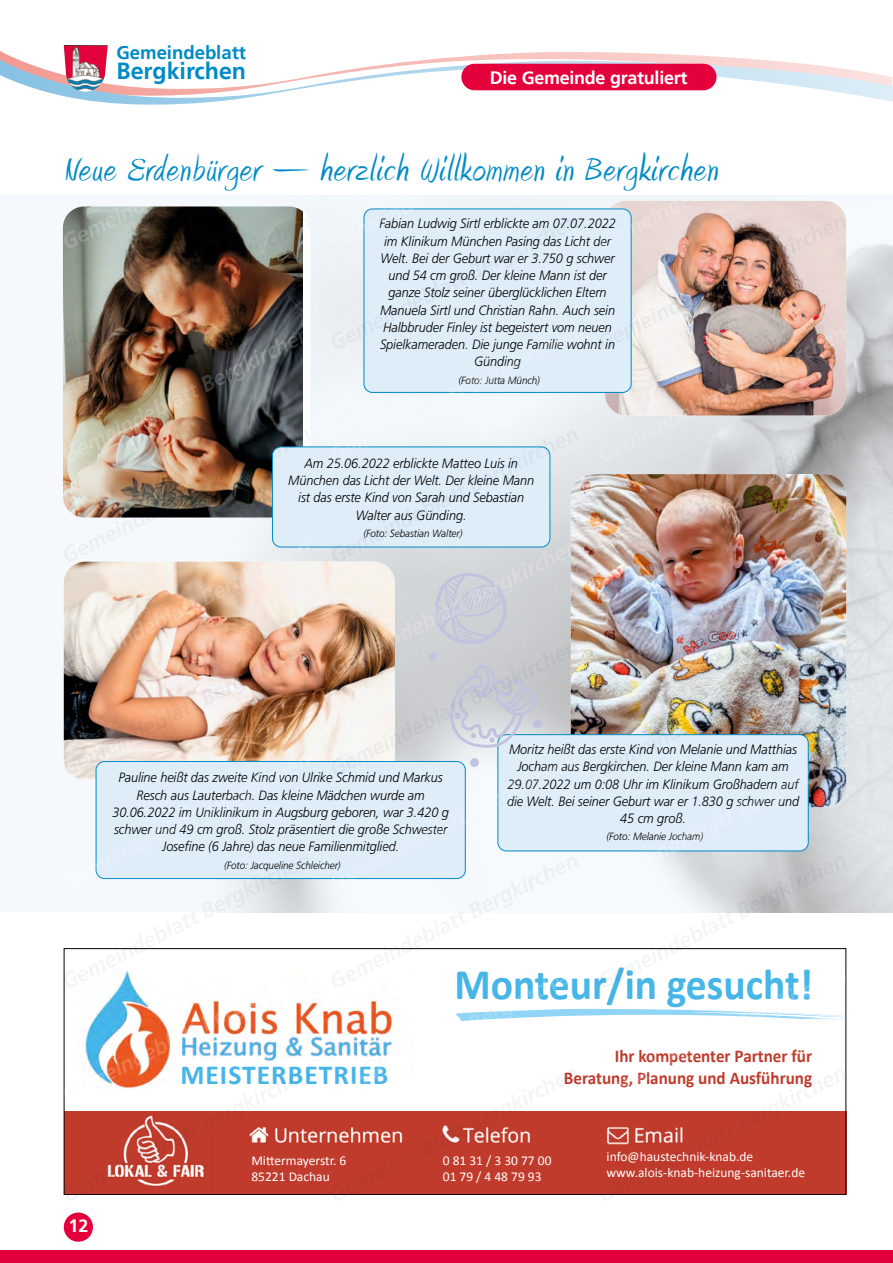
<style>
.page{position:relative;width:893px;height:1263px;background:#fff}
.page>*{position:absolute;margin:0;border:0;box-sizing:border-box;transform-origin:0 0}
.t1{font:700 43.8px "Calibri";color:#46b5e8;scale:.95 1}
._01_head_BK{font:42.3px "Amienne";letter-spacing:.03em;color:#008bc5}
.t2{font:700 27.6px "Calibri";letter-spacing:.035em;color:#46b5e8}
.t3{font:700 23.25px "Frutiger";letter-spacing:-.005em;color:#008bc5}
.t4{font:700 18.6px "Frutiger";letter-spacing:-.005em;color:#008bc5}
.t5{font:700 18px/21.6px "Calibri";color:#c03b2c;text-align:right;scale:.95 1}
.t6{font:700 18px "Frutiger";letter-spacing:-.015em;color:#fff}
._03_grundtext_BK{font:italic 300 13.5px/17.2px "Frutiger";letter-spacing:-.005em;color:#000;text-align:center;scale:.94 1}
.t7{font:13.5px/16.2px "Calibri";color:#fff}
._03_grundtext_BK-2{font:italic 300 10.5px "Frutiger";letter-spacing:-.005em;color:#000;scale:.94 1}
</style>
<div class="page">
<svg style="left:0;top:53px;width:893px;height:52px"></svg>
<div style="left:461px;top:64px;width:255px;height:26px;background:#e4003a;border-radius:13px"></div>
<div style="left:0;top:1250px;width:893px;height:13px;background:#e4003a"></div>
<div style="left:64px;top:1212px;width:29px;height:30px;background:#e4003a;border-radius:50%"></div>
<img style="left:64px;top:45px;width:44px;height:47px">
<div style="left:0;top:196px;width:893px;height:716px;background:#f5f9fd"></div>
<img style="left:310px;top:244px;width:583px;height:668px">
<img style="left:310px;top:562px;width:20px;height:199px">
<div style="left:96px;top:761px;width:369px;height:117px;background:#dfedf8;border-radius:9px"></div>
<div style="left:272px;top:447px;width:278px;height:100px;background:#dfedf8;border-radius:9px"></div>
<img style="left:310px;top:999px;width:20px;height:61px">
<img style="left:310px;top:1121px;width:20px;height:29px">
<img style="left:63px;top:195px;width:247px;height:1005px">
<img style="left:330px;top:195px;width:516px;height:1005px">
<h3 class="t4" style="left:117px;top:44px;width:131px">Gemeindeblatt</h3>
<h3 class="t3" style="left:117px;top:60px;width:131px">Bergkirchen</h3>
<h3 class="t6" style="left:490px;top:70px;width:199px">Die Gemeinde gratuliert</h3>
<p class="_01_head_BK" style="left:64px;top:151px;width:656px">Neue Erdenbürger – herzlich Willkommen in Bergkirchen</p>
<p class="_03_grundtext_BK" style="left:379px;top:215px;width:253px">Fabian Ludwig Sirtl erblickte am 07.07.2022 im Klinikum München Pasing das Licht der Welt. Bei der Geburt war er 3.750 g schwer und 54 cm groß. Der kleine Mann ist der ganze Stolz seiner überglücklichen Eltern Manuela Sirtl und Christian Rahn. Auch sein Halbbruder Finley ist begeistert vom neuen Spielkameraden. Die junge Familie wohnt in Günding</p>
<p class="_03_grundtext_BK-2" style="left:459px;top:374px;width:88px">(Foto: Jutta Münch)</p>
<p class="_03_grundtext_BK" style="left:288px;top:454px;width:263px">Am 25.06.2022 erblickte Matteo Luis in München das Licht der Welt. Der kleine Mann ist das erste Kind von Sarah und Sebastian Walter aus Günding.</p>
<p class="_03_grundtext_BK-2" style="left:363px;top:527px;width:107px">(Foto: Sebastian Walter)</p>
<p class="_03_grundtext_BK" style="left:112px;top:769px;width:359px">Pauline heißt das zweite Kind von Ulrike Schmid und Markus Resch aus Lauterbach. Das kleine Mädchen wurde am 30.06.2022 im Uniklinikum in Augsburg geboren, war 3.420 g schwer und 49 cm groß. Stolz präsentiert die große Schwester Josefine (6 Jahre) das neue Familienmitglied.</p>
<p class="_03_grundtext_BK-2" style="left:224px;top:859px;width:125px">(Foto: Jacqueline Schleicher)</p>
<p class="_03_grundtext_BK" style="left:507px;top:741px;width:312px">Moritz heißt das erste Kind von Melanie und Matthias Jocham aus Bergkirchen. Der kleine Mann kam am 29.07.2022 um 0:08 Uhr im Klinikum Großhadern auf die Welt. Bei seiner Geburt war er 1.830 g schwer und 45 cm groß.</p>
<p class="_03_grundtext_BK-2" style="left:606px;top:831px;width:104px">(Foto: Melanie Jocham)</p>
<p class="t2" style="left:180px;top:1057px;width:209px">MEISTERBETRIEB</p>
<p class="t1" style="left:454px;top:957px;width:379px">Monteur/in gesucht!</p>
<p class="t5" style="left:564px;top:1045px;width:263px">Ihr kompetenter Partner für<br>Beratung, Planung und Ausführung</p>
<h3 class="t6" style="left:68px;top:1218px;width:22px">12</h3>
<p class="t7" style="left:251px;top:1152px;width:96px">Mittermayerstr. 6<br>85221 Dachau</p>
<p class="t7" style="left:443px;top:1152px;width:110px">0 81 31 / 3 30 77 00<br>01 79 / 4 48 79 93</p>
<p class="t7" style="left:607px;top:1148px;width:200px">info@haustechnik-knab.de www.alois-knab-heizung-sanitaer.de</p>
</div>
